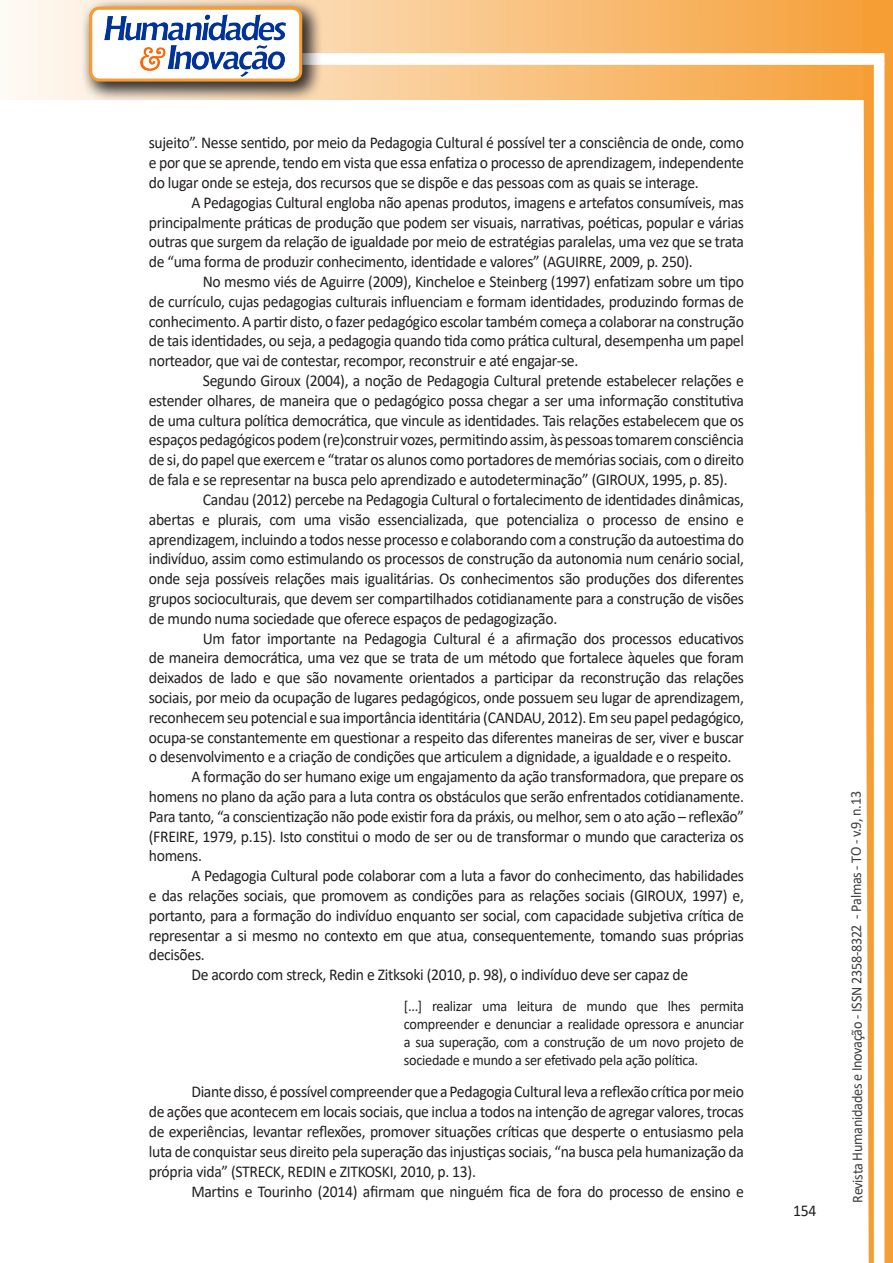
<style>
.page{position:relative;width:893px;height:1263px;background:#fff}
.page>*{position:absolute;margin:0;border:0;box-sizing:border-box;transform-origin:0 0}
.texto{font:16.5px/19.8px "Calibri";letter-spacing:-.02em;color:#231f20;text-align:justify;scale:.95 1}
.citacao{font:15px/18px "Calibri";letter-spacing:-.02em;color:#231f20;text-align:justify;scale:.95 1}
.t1{font:15px "Calibri";letter-spacing:-.025em;color:#3e3e3f;scale:.95 1}
</style>
<div class="page">
<svg style="left:5px;top:0;width:858px;height:100px;background:#f9c484"></svg>
<div style="left:302px;top:53px;width:582px;height:12px;background:#fff;border:2px solid #fff"></div>
<svg style="left:863px;top:0;width:30px;height:1263px"></svg>
<div style="left:81px;top:0;width:241px;height:102px;background:#231f20;opacity:.75"></div>
<div style="left:91px;top:8px;width:210px;height:72px;background:#fff;border-radius:9px"></div>
<img style="left:104px;top:14px;width:181px;height:62px">
<div style="left:89px;top:7px;width:213px;height:75px;border:3px solid #f69e34;border-radius:9px"></div>
<p class="texto" style="left:149px;top:133px;width:628px">sujeito”. Nesse sentido, por meio da Pedagogia Cultural é possível ter a consciência de onde, como e por que se aprende, tendo em vista que essa enfatiza o processo de aprendizagem, independente do lugar onde se esteja, dos recursos que se dispõe e das pessoas com as quais se interage.</p>
<p class="texto" style="left:149px;top:192px;width:628px;text-indent:43px">A Pedagogias Cultural engloba não apenas produtos, imagens e artefatos consumíveis, mas principalmente práticas de produção que podem ser visuais, narrativas, poéticas, popular e várias outras que surgem da relação de igualdade por meio de estratégias paralelas, uma vez que se trata de “uma forma de produzir conhecimento, identidade e valores” (AGUIRRE, 2009, p. 250).</p>
<p class="texto" style="left:149px;top:271px;width:628px;text-indent:54px">No mesmo viés de Aguirre (2009), Kincheloe e Steinberg (1997) enfatizam sobre um tipo de currículo, cujas pedagogias culturais influenciam e formam identidades, produzindo formas de conhecimento. A partir disto, o fazer pedagógico escolar também começa a colaborar na construção de tais identidades, ou seja, a pedagogia quando tida como prática cultural, desempenha um papel norteador, que vai de contestar, recompor, reconstruir e até engajar-se.</p>
<p class="texto" style="left:149px;top:370px;width:628px;text-indent:54px">Segundo Giroux (2004), a noção de Pedagogia Cultural pretende estabelecer relações e estender olhares, de maneira que o pedagógico possa chegar a ser uma informação constitutiva de uma cultura política democrática, que vincule as identidades. Tais relações estabelecem que os espaços pedagógicos podem (re)construir vozes, permitindo assim, às pessoas tomarem consciência de si, do papel que exercem e “tratar os alunos como portadores de memórias sociais, com o direito de fala e se representar na busca pelo aprendizado e autodeterminação” (GIROUX, 1995, p. 85).</p>
<p class="texto" style="left:149px;top:489px;width:628px;text-indent:54px">Candau (2012) percebe na Pedagogia Cultural o fortalecimento de identidades dinâmicas, abertas e plurais, com uma visão essencializada, que potencializa o processo de ensino e aprendizagem, incluindo a todos nesse processo e colaborando com a construção da autoestima do indivíduo, assim como estimulando os processos de construção da autonomia num cenário social, onde seja possíveis relações mais igualitárias. Os conhecimentos são produções dos diferentes grupos socioculturais, que devem ser compartilhados cotidianamente para a construção de visões de mundo numa sociedade que oferece espaços de pedagogização.</p>
<p class="texto" style="left:149px;top:628px;width:628px;text-indent:54px">Um fator importante na Pedagogia Cultural é a afirmação dos processos educativos de maneira democrática, uma vez que se trata de um método que fortalece àqueles que foram deixados de lado e que são novamente orientados a participar da reconstrução das relações sociais, por meio da ocupação de lugares pedagógicos, onde possuem seu lugar de aprendizagem, reconhecem seu potencial e sua importância identitária (CANDAU, 2012). Em seu papel pedagógico, ocupa-se constantemente em questionar a respeito das diferentes maneiras de ser, viver e buscar o desenvolvimento e a criação de condições que articulem a dignidade, a igualdade e o respeito.</p>
<p class="texto" style="left:149px;top:766px;width:628px;text-indent:43px">A formação do ser humano exige um engajamento da ação transformadora, que prepare os homens no plano da ação para a luta contra os obstáculos que serão enfrentados cotidianamente.<br>Para tanto, “a conscientização não pode existir fora da práxis, ou melhor, sem o ato ação – reflexão” (FREIRE, 1979, p.15). Isto constitui o modo de ser ou de transformar o mundo que caracteriza os homens.</p>
<p class="texto" style="left:149px;top:865px;width:628px;text-indent:43px">A Pedagogia Cultural pode colaborar com a luta a favor do conhecimento, das habilidades e das relações sociais, que promovem as condições para as relações sociais (GIROUX, 1997) e, portanto, para a formação do indivíduo enquanto ser social, com capacidade subjetiva crítica de representar a si mesmo no contexto em que atua, consequentemente, tomando suas próprias decisões.</p>
<p class="texto" style="left:191px;top:964px;width:524px">De acordo com streck, Redin e Zitksoki (2010, p. 98), o indivíduo deve ser capaz de</p>
<p class="citacao" style="left:404px;top:996px;width:360px">[...] realizar uma leitura de mundo que lhes permita compreender e denunciar a realidade opressora e anunciar a sua superação, com a construção de um novo projeto de sociedade e mundo a ser efetivado pela ação política.</p>
<p class="texto" style="left:149px;top:1082px;width:628px;text-indent:43px">Diante disso, é possível compreender que a Pedagogia Cultural leva a reflexão crítica por meio de ações que acontecem em locais sociais, que inclua a todos na intenção de agregar valores, trocas de experiências, levantar reflexões, promover situações críticas que desperte o entusiasmo pela luta de conquistar seus direito pela superação das injustiças sociais, “na busca pela humanização da própria vida” (STRECK, REDIN e ZITKOSKI, 2010, p. 13).</p>
<p class="texto" style="left:191px;top:1181px;width:583px">Martins e Tourinho (2014) afirmam que ninguém fica de fora do processo de ensino e</p>
<p class="texto" style="left:793px;top:1200px;width:26px">154</p>
<p class="t1" style="left:846px;top:1203px;width:435px;rotate:-90deg">Revista Humanidades e Inovação - ISSN 2358-8322 - Palmas - TO - v.9, n.13</p>
</div>
